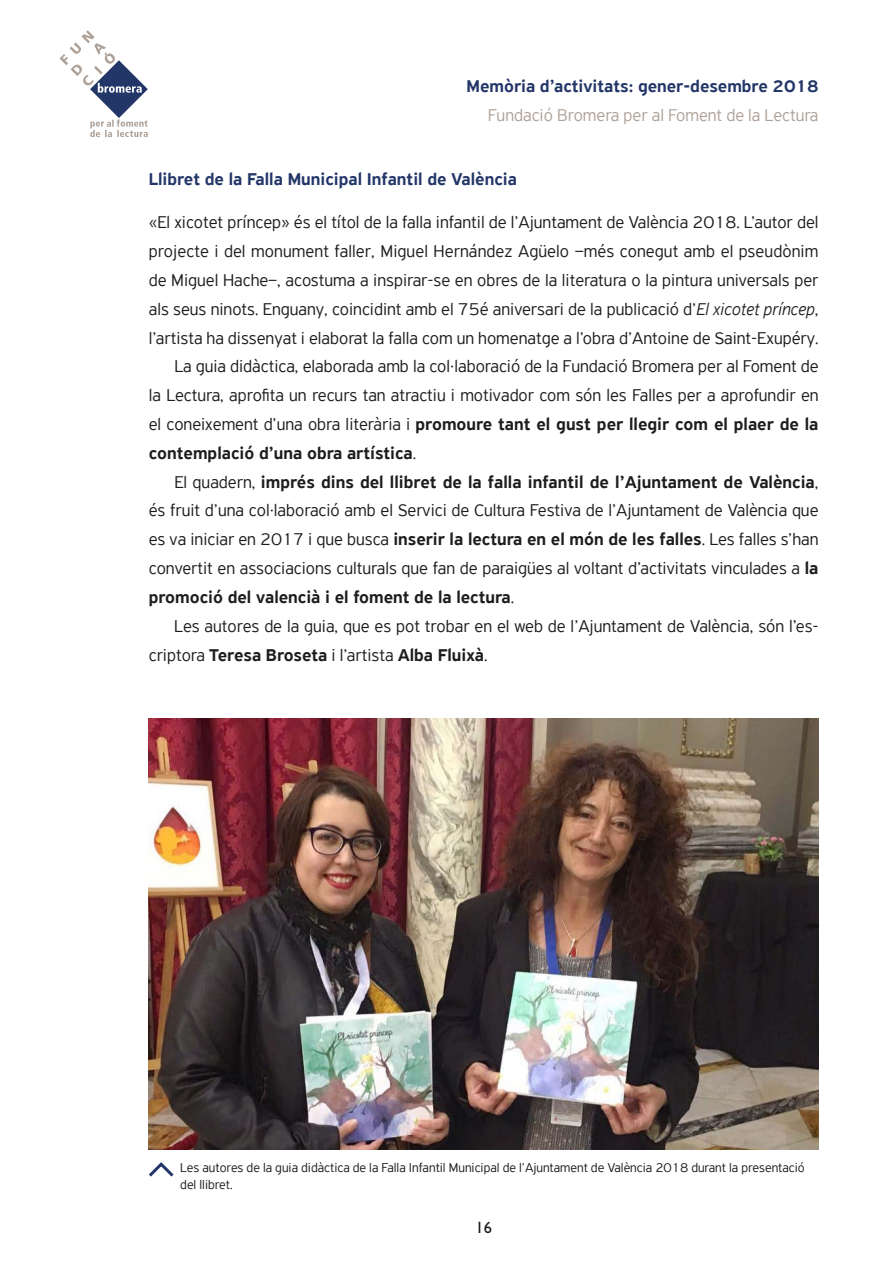
<style>
.page{position:relative;width:893px;height:1263px;background:#fff}
.page>*{position:absolute;margin:0;border:0;box-sizing:border-box;transform-origin:0 0}
.t1{font:300 18px "PF Highway Sans Pro";color:#1d1d1b}
.t2{font:500 18px "PF Highway Sans Pro";color:#1d1d1b}
.t3{font:500 18px "PF Highway Sans Pro";color:#233668}
.t4{font:300 18px "PF Highway Sans Pro";color:#aea298}
.t5{font:16.5px "Gill Sans Std";color:#1d1d1b}
.t6{font:300 13.5px/16.2px "PF Highway Sans Pro";color:#1d1d1b}
.s1{font-style:italic}
.s2{font-weight:300}
.s3{font-weight:500}
</style>
<div class="page">
<svg style="left:60px;top:30px;width:88px;height:107px"></svg>
<img style="left:149px;top:719px;width:670px;height:430px">
<svg style="left:149px;top:1162px;width:25px;height:15px"></svg>
<p class="t3" style="left:467px;top:76px;width:353px">Memòria d’activitats: gener-desembre 2018</p>
<p class="t4" style="left:488px;top:105px;width:332px">Fundació Bromera per al Foment de la Lectura</p>
<p class="t3" style="left:149px;top:169px;width:370px">Llibret de la Falla Municipal Infantil de València</p>
<p class="t1" style="left:149px;top:212px;width:671px">«El xicotet príncep» és el títol de la falla infantil de l’Ajuntament de València 2018. L’autor del</p>
<p class="t1" style="left:149px;top:241px;width:671px">projecte i del monument faller, Miguel Hernández Agüelo –més conegut amb el pseudònim</p>
<p class="t1" style="left:149px;top:270px;width:671px">de Miguel Hache–, acostuma a inspirar-se en obres de la literatura o la pintura universals per</p>
<p class="t1" style="left:149px;top:298px;width:671px">als seus ninots. Enguany, coincidint amb el 75é aniversari de la publicació d’<span class="s1">El xicotet príncep</span>,</p>
<p class="t1" style="left:149px;top:327px;width:671px">l’artista ha dissenyat i elaborat la falla com un homenatge a l’obra d’Antoine de Saint-Exupéry.</p>
<p class="t1" style="left:174px;top:356px;width:646px">La guia didàctica, elaborada amb la col·laboració de la Fundació Bromera per al Foment de</p>
<p class="t1" style="left:149px;top:385px;width:671px">la Lectura, aprofita un recurs tan atractiu i motivador com són les Falles per a aprofundir en</p>
<p class="t2" style="left:149px;top:414px;width:671px"><span class="s2">el coneixement d’una obra literària i</span> promoure tant el gust per llegir com el plaer de la</p>
<p class="t2" style="left:149px;top:442px;width:269px">contemplació d’una obra artística<span class="s2">.</span></p>
<p class="t2" style="left:174px;top:471px;width:646px"><span class="s2">El quadern,</span> imprés dins del llibret de la falla infantil de l’Ajuntament de València<span class="s2">,</span></p>
<p class="t1" style="left:149px;top:500px;width:671px">és fruit d’una col·laboració amb el Servici de Cultura Festiva de l’Ajuntament de València que</p>
<p class="t1" style="left:149px;top:529px;width:671px">es va iniciar en 2017 i que busca <span class="s3">inserir la lectura en el món de les falles</span>. Les falles s’han</p>
<p class="t1" style="left:149px;top:558px;width:671px">convertit en associacions culturals que fan de paraigües al voltant d’activitats vinculades a <span class="s3">la</span></p>
<p class="t2" style="left:149px;top:586px;width:367px">promoció del valencià i el foment de la lectura<span class="s2">.</span></p>
<p class="t1" style="left:174px;top:615px;width:646px">Les autores de la guia, que es pot trobar en el web de l’Ajuntament de València, són l’es-</p>
<p class="t2" style="left:149px;top:644px;width:340px"><span class="s2">criptora</span> Teresa Broseta <span class="s2">i l’artista</span> Alba Fluixà<span class="s2">.</span></p>
<p class="t6" style="left:180px;top:1160px;width:626px">Les autores de la guia didàctica de la Falla Infantil Municipal de l’Ajuntament de València 2018 durant la presentació del llibret.</p>
<p class="t5" style="left:475px;top:1218px;width:18px">16</p>
</div>
